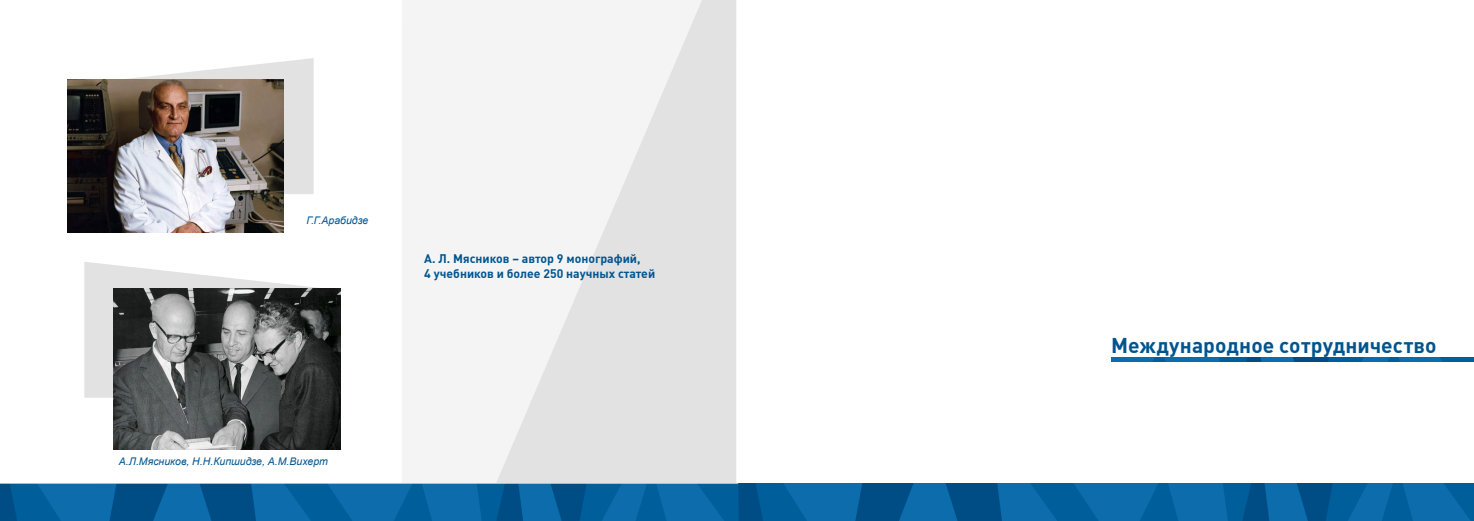
<style>
.page{position:relative;width:1474px;height:521px;background:#fff}
.page>*{position:absolute;margin:0;border:0;box-sizing:border-box;transform-origin:0 0}
.t1{font:700 21px "DIN Cyr";letter-spacing:.005em;color:#00548e}
.t2{font:700 12.25px/14.7px "DIN Cyr";color:#00558f}
.t3{font:italic 10.5px "Arial";color:#00558f}
</style>
<div class="page">
<svg style="left:76px;top:58px;width:237px;height:136px;fill:#e3e2e3"></svg>
<svg style="left:84px;top:262px;width:234px;height:136px;fill:#e3e2e3"></svg>
<div style="left:402px;top:0;width:334px;height:521px;background:#f5f4f5"></div>
<svg style="left:497px;top:0;width:239px;height:483px;fill:#e3e2e3"></svg>
<img style="left:1111px;top:357px;width:362px;height:4px">
<img style="left:0;top:483px;width:1473px;height:38px">
<img style="left:113px;top:288px;width:228px;height:161px">
<img style="left:68px;top:80px;width:215px;height:153px">
<p class="t3" style="left:306px;top:214px;width:63px">Г.Г.Арабидзе</p>
<p class="t2" style="left:424px;top:251px;width:232px">А. Л. Мясников – автор 9 монографий,<br>4 учебников и более 250 научных статей</p>
<p class="t3" style="left:119px;top:455px;width:210px">А.Л.Мясников, Н.Н.Кипшидзе, А.М.Вихерт</p>
<h1 class="t1" style="left:1111px;top:333px;width:327px">Международное сотрудничество</h1>
</div>
